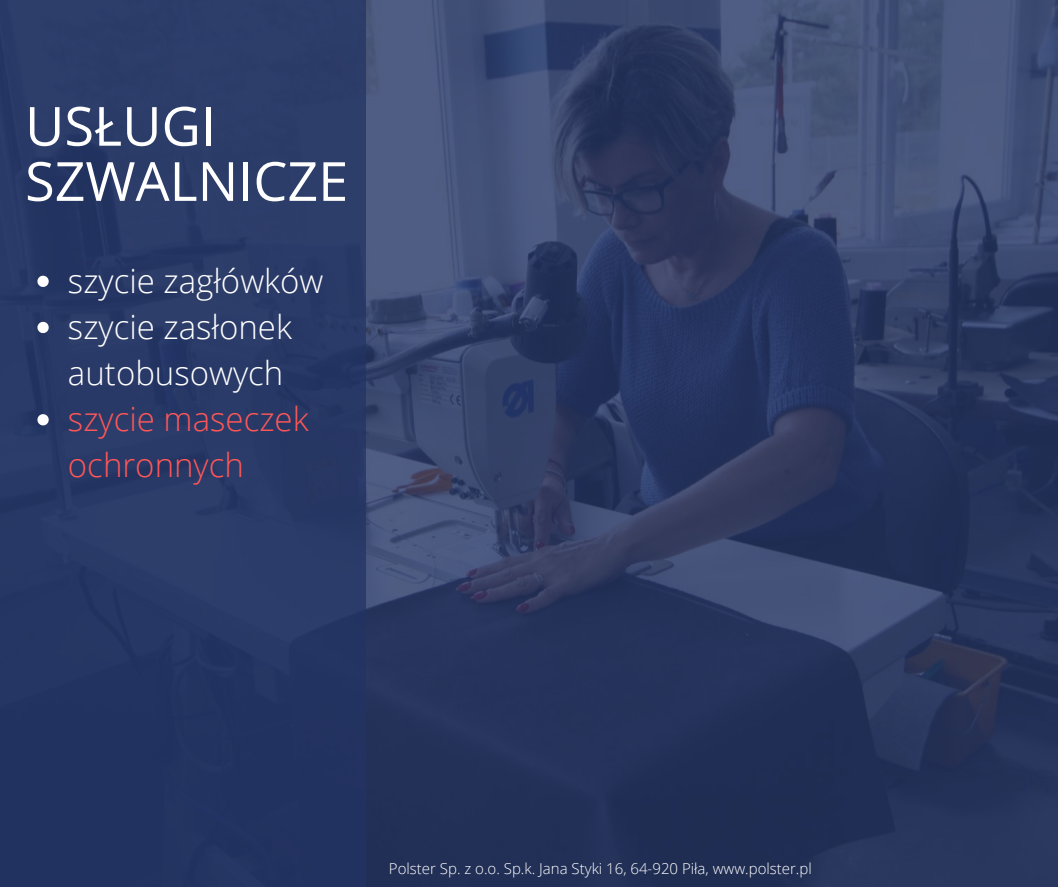
<style>
.page{position:relative;width:1058px;height:887px;background:#fff}
.page>*{position:absolute;margin:0;border:0;box-sizing:border-box;transform-origin:0 0}
.t1{font:54px/55.2px "Open Sans";color:#fff}
.t2{font:300 33px/46.2px "Open Sans";color:#fff}
.t3{font:300 33px/46.2px "Open Sans";color:#ff5757}
.t4{font:300 15px "Open Sans";color:#fff}
</style>
<div class="page">
<img style="left:365px;top:0;width:693px;height:886px">
<div style="left:0;top:0;width:365px;height:886px;background:#233464"></div>
<svg style="left:37px;top:276px;width:12px;height:11px"></svg>
<svg style="left:37px;top:322px;width:12px;height:11px"></svg>
<svg style="left:37px;top:414px;width:12px;height:11px"></svg>
<h1 class="t1" style="left:25px;top:97px;width:324px">USŁUGI<br>SZWALNICZE</h1>
<h2 class="t2" style="left:68px;top:257px;width:257px">szycie zagłówków szycie zasłonek autobusowych</h2>
<h2 class="t3" style="left:68px;top:395px;width:242px">szycie maseczek ochronnych</h2>
<p class="t4" style="left:389px;top:857px;width:424px">Polster Sp. z o.o. Sp.k. Jana Styki 16, 64-920 Piła, www.polster.pl</p>
</div>
